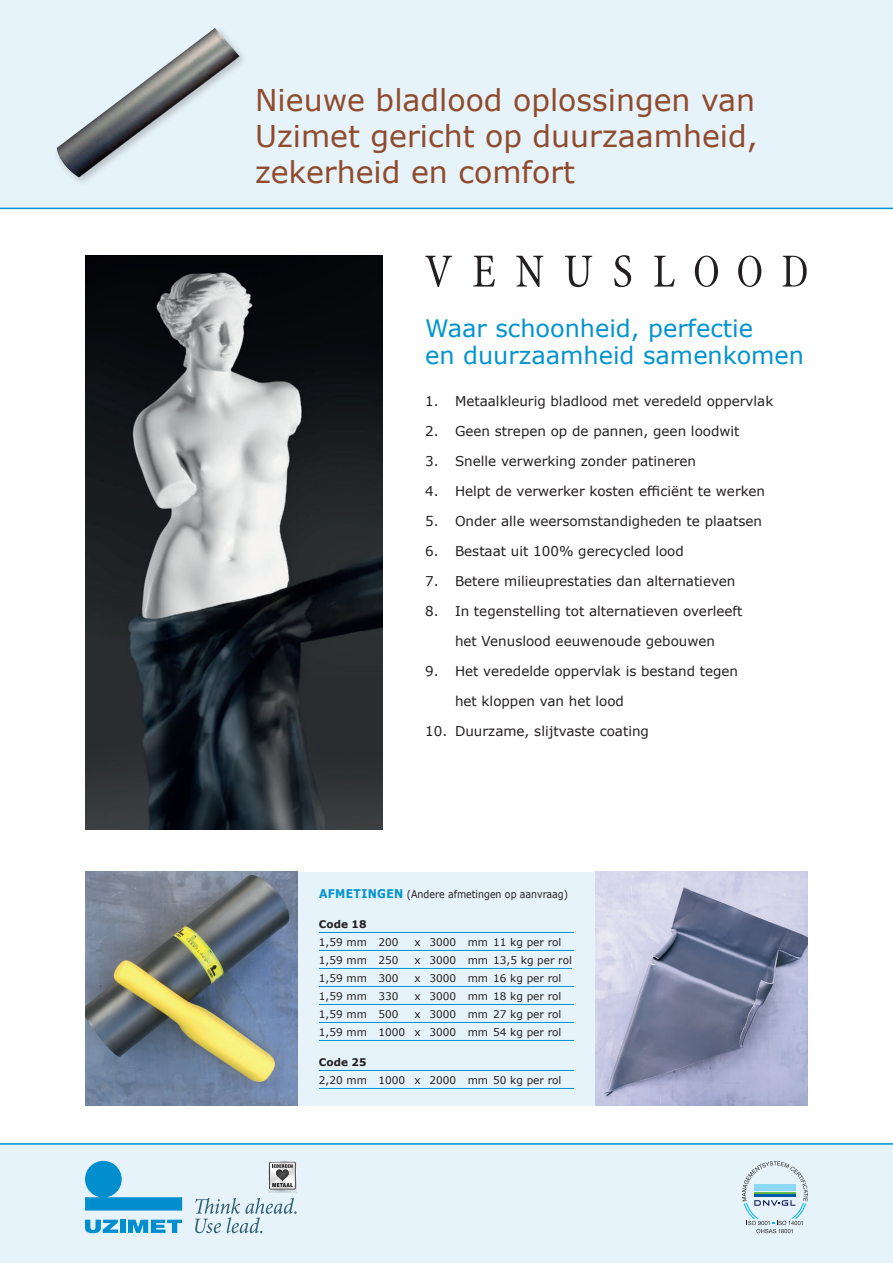
<style>
.page{position:relative;width:893px;height:1263px;background:#fff}
.page>*{position:absolute;margin:0;border:0;box-sizing:border-box;transform-origin:0 0}
.t1{font:30px/36px "Verdana";color:#904b2d;text-align:justify}
.t2{font:24px/27px "Verdana";color:#0093d0}
.t3{font:13.5px "Verdana";color:#231f20}
.t4{font:10.5px/18px "Verdana";color:#231f20;text-align:right}
.t5{font:10.5px "Verdana";color:#231f20;scale:.9 1}
.t6{font:700 10.5px "Verdana";color:#231f20}
.s1{font-weight:700;font-size:12px;color:#0093d0}
</style>
<div class="page">
<div style="left:298px;top:872px;width:297px;height:234px;background:#e6f3fa"></div>
<div style="left:0;top:1144px;width:893px;height:119px;background:#e6f3fa"></div>
<hr style="left:0;top:1143px;width:893px;height:2px;background:#0093d0">
<svg style="left:195px;top:1198px;width:102px;height:35px"></svg>
<svg style="left:85px;top:1161px;width:97px;height:49px"></svg>
<svg style="left:85px;top:1220px;width:33px;height:13px"></svg>
<div style="left:120px;top:1220px;width:5px;height:13px;background:#008ecf"></div>
<svg style="left:128px;top:1220px;width:54px;height:13px"></svg>
<svg style="left:268px;top:1190px;width:29px;height:3px"></svg>
<svg style="left:268px;top:1161px;width:29px;height:29px"></svg>
<div style="left:0;top:0;width:893px;height:208px;background:#e6f3fa"></div>
<hr style="left:0;top:208px;width:893px;height:1px;background:#0093d0">
<svg style="left:742px;top:1161px;width:66px;height:72px"></svg>
<img style="left:57px;top:28px;width:183px;height:150px">
<img style="left:85px;top:255px;width:298px;height:574px">
<svg style="left:425px;top:256px;width:27px;height:31px"></svg>
<svg style="left:473px;top:256px;width:22px;height:31px"></svg>
<svg style="left:516px;top:256px;width:27px;height:31px"></svg>
<svg style="left:565px;top:256px;width:27px;height:31px"></svg>
<svg style="left:614px;top:255px;width:17px;height:32px"></svg>
<svg style="left:654px;top:256px;width:21px;height:31px"></svg>
<svg style="left:695px;top:256px;width:23px;height:31px"></svg>
<svg style="left:738px;top:256px;width:23px;height:31px"></svg>
<svg style="left:782px;top:256px;width:25px;height:31px"></svg>
<img style="left:595px;top:872px;width:213px;height:234px">
<img style="left:85px;top:872px;width:213px;height:234px">
<hr style="left:319px;top:932px;width:255px;height:1px;background:#0093d0">
<hr style="left:319px;top:950px;width:255px;height:1px;background:#0093d0">
<hr style="left:319px;top:968px;width:253px;height:1px;background:#0093d0">
<hr style="left:319px;top:986px;width:255px;height:1px;background:#0093d0">
<hr style="left:319px;top:1004px;width:255px;height:1px;background:#0093d0">
<hr style="left:319px;top:1022px;width:255px;height:1px;background:#0093d0">
<hr style="left:319px;top:1040px;width:255px;height:1px;background:#0093d0">
<hr style="left:319px;top:1070px;width:255px;height:1px;background:#0093d0">
<hr style="left:319px;top:1088px;width:255px;height:1px;background:#0093d0">
<h1 class="t1" style="left:255px;top:82px;width:504px">Nieuwe bladlood oplossingen van Uzimet gericht op duurzaamheid, zekerheid en comfort</h1>
<h2 class="t2" style="left:425px;top:315px;width:380px">Waar schoonheid, perfectie<br>en duurzaamheid samenkomen</h2>
<p class="t3" style="left:425px;top:392px;width:350px">1. Metaalkleurig bladlood met veredeld oppervlak</p>
<p class="t3" style="left:425px;top:422px;width:316px">2. Geen strepen op de pannen, geen loodwit</p>
<p class="t3" style="left:425px;top:452px;width:272px">3. Snelle verwerking zonder patineren</p>
<p class="t3" style="left:425px;top:482px;width:341px">4. Helpt de verwerker kosten efficiënt te werken</p>
<p class="t3" style="left:425px;top:512px;width:338px">5. Onder alle weersomstandigheden te plaatsen</p>
<p class="t3" style="left:425px;top:542px;width:260px">6. Bestaat uit 100% gerecycled lood</p>
<p class="t3" style="left:425px;top:572px;width:312px">7. Betere milieuprestaties dan alternatieven</p>
<p class="t3" style="left:425px;top:602px;width:319px">8. In tegenstelling tot alternatieven overleeft</p>
<p class="t3" style="left:455px;top:632px;width:262px">het Venuslood eeuwenoude gebouwen</p>
<p class="t3" style="left:425px;top:662px;width:314px">9. Het veredelde oppervlak is bestand tegen</p>
<p class="t3" style="left:455px;top:692px;width:170px">het kloppen van het lood</p>
<p class="t3" style="left:425px;top:722px;width:225px">10. Duurzame, slijtvaste coating</p>
<p class="t5" style="left:319px;top:887px;width:278px"><span class="s1">AFMETINGEN</span> (Andere afmetingen op aanvraag)</p>
<p class="t6" style="left:319px;top:917px;width:49px">Code 18</p>
<p class="t4" style="left:319px;top:933px;width:81px">1,59 mm 200</p>
<p class="t4" style="left:415px;top:933px;width:148px">x 3000 mm 11 kg per rol</p>
<p class="t4" style="left:319px;top:951px;width:81px">1,59 mm 250</p>
<p class="t4" style="left:415px;top:951px;width:159px">x 3000 mm 13,5 kg per rol</p>
<p class="t4" style="left:319px;top:969px;width:81px">1,59 mm 300</p>
<p class="t4" style="left:415px;top:969px;width:148px">x 3000 mm 16 kg per rol</p>
<p class="t4" style="left:319px;top:987px;width:81px">1,59 mm 330</p>
<p class="t4" style="left:415px;top:987px;width:148px">x 3000 mm 18 kg per rol</p>
<p class="t4" style="left:319px;top:1005px;width:81px">1,59 mm 500</p>
<p class="t4" style="left:319px;top:1005px;width:244px">x 3000 mm 27 kg per rol<br>1,59 mm 1000 x 3000 mm 54 kg per rol</p>
<p class="t6" style="left:319px;top:1055px;width:49px">Code 25</p>
<p class="t4" style="left:319px;top:1071px;width:244px">2,20 mm 1000 x 2000 mm 50 kg per rol</p>
</div>
